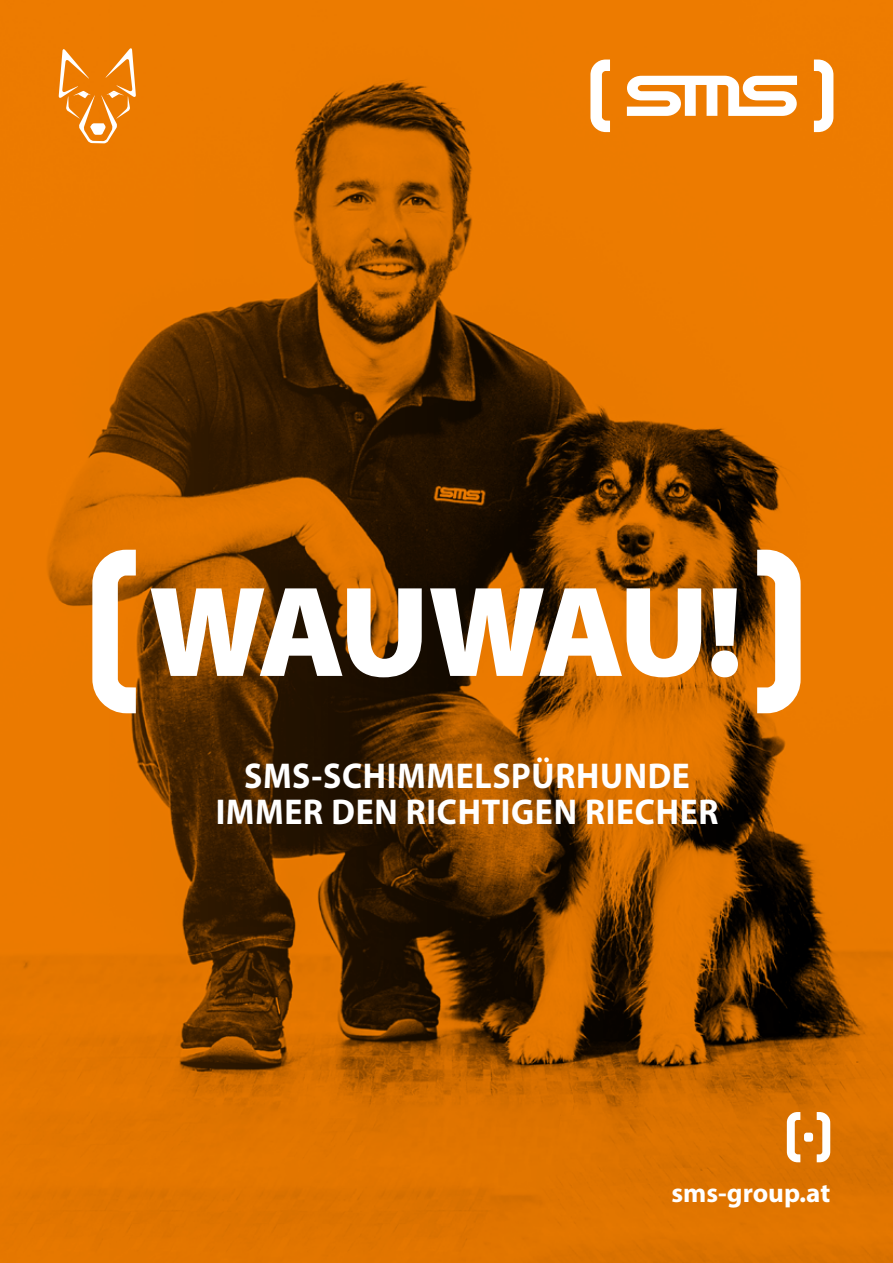
<style>
.page{position:relative;width:893px;height:1263px;background:#fff}
.page>*{position:absolute;margin:0;border:0;box-sizing:border-box;transform-origin:0 0}
.t1{font:900 129.75px "Myriad Pro";letter-spacing:-.05em;color:#fff}
.t2{font:700 36px/36px "Myriad Pro";letter-spacing:.02em;color:#fff;text-align:center;scale:.94 1}
.t3{font:700 27px "Myriad Pro";color:#fff}
</style>
<div class="page">
<img style="left:0;top:0;width:893px;height:1263px">
<svg style="left:627px;top:76px;width:170px;height:40px"></svg>
<svg style="left:814px;top:60px;width:19px;height:72px"></svg>
<svg style="left:590px;top:60px;width:20px;height:72px"></svg>
<svg style="left:757px;top:550px;width:44px;height:163px"></svg>
<svg style="left:92px;top:550px;width:44px;height:163px"></svg>
<svg style="left:817px;top:1112px;width:13px;height:50px"></svg>
<svg style="left:787px;top:1112px;width:13px;height:50px"></svg>
<div style="left:804px;top:1133px;width:9px;height:9px;background:#fff;border-radius:3px"></div>
<svg style="left:59px;top:48px;width:77px;height:95px;background:#ef912a"></svg>
<h1 class="t1" style="left:149px;top:555px;width:596px">WAUWAU!</h1>
<p class="t2" style="left:216px;top:759px;width:536px">SMS-SCHIMMELSPÜR HUNDE<br>IMMER DEN RICHTIGEN RIECHER</p>
<p class="t3" style="left:671px;top:1179px;width:160px">sms-group.at</p>
</div>
